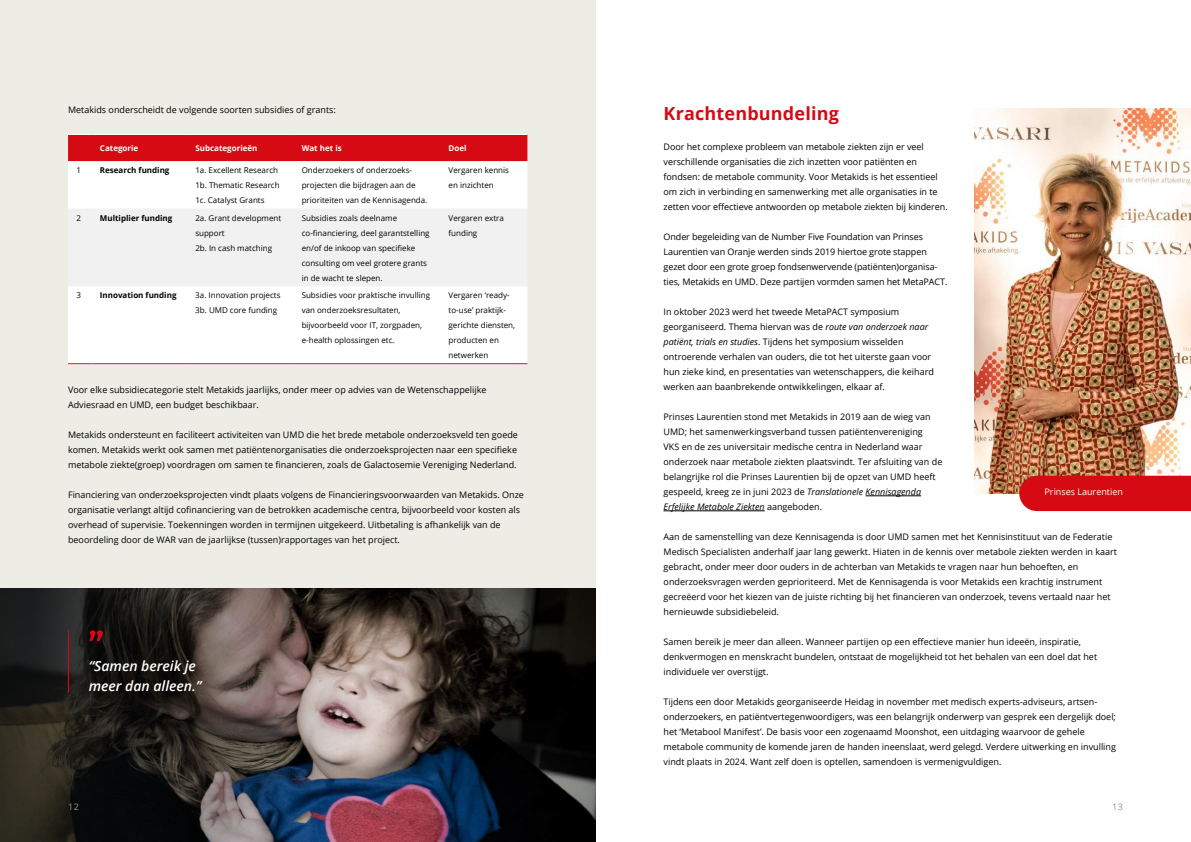
<style>
.page{position:relative;width:1191px;height:842px;background:#fff}
.page>*{position:absolute;margin:0;border:0;box-sizing:border-box;transform-origin:0 0}
.t1{font:700 18px "Open Sans";letter-spacing:.01em;color:#d60a12}
.t2{font:italic 600 14px/20px "Open Sans";color:#fff}
.t3{font:9px/15px "Open Sans";color:#000}
.t4{font:9px "Open Sans";color:#fff}
.t5{font:9px "Open Sans";color:#939598}
.t6{font:8px/15px "Open Sans";color:#000}
.t7{font:700 8px "Open Sans";color:#000}
.t8{font:700 8px "Open Sans";color:#fff}
.s1{font-style:italic}
</style>
<div class="page">
<div style="left:0;top:0;width:595px;height:774px;background:#edede6"></div>
<hr style="left:865px;top:496px;width:56px;height:1px;background:#000">
<hr style="left:663px;top:511px;width:101px;height:1px;background:#000">
<div style="left:68px;top:161px;width:459px;height:202px;background:#fff"></div>
<div style="left:68px;top:209px;width:459px;height:77px;background:#f1f1f2"></div>
<div style="left:68px;top:134px;width:459px;height:27px;background:#d60a12"></div>
<hr style="left:91px;top:134px;width:96px;height:1px;background:#fff">
<hr style="left:187px;top:134px;width:106px;height:1px;background:#fff">
<hr style="left:293px;top:134px;width:147px;height:1px;background:#fff">
<hr style="left:440px;top:134px;width:87px;height:1px;background:#fff">
<svg style="left:68px;top:363px;width:23px;height:1px"></svg>
<hr style="left:91px;top:363px;width:96px;height:1px;background:#dc1c23">
<hr style="left:187px;top:363px;width:106px;height:1px;background:#dc1c23">
<hr style="left:293px;top:363px;width:147px;height:1px;background:#dc1c23">
<hr style="left:440px;top:363px;width:87px;height:1px;background:#dc1c23">
<img style="left:351px;top:588px;width:244px;height:254px">
<img style="left:974px;top:108px;width:217px;height:385px">
<div style="left:1019px;top:476px;width:172px;height:35px;background:#d60a12"></div>
<svg style="left:0;top:588px;width:351px;height:254px;background:#3b3636"></svg>
<hr style="left:68px;top:630px;width:1px;height:63px;background:#d60a12">
<svg style="left:89px;top:630px;width:14px;height:11px"></svg>
<p class="t3" style="left:68px;top:102px;width:269px">Metakids onderscheidt de volgende soorten subsidies of grants:</p>
<p class="t8" style="left:100px;top:142px;width:40px">Categorie</p>
<p class="t8" style="left:195px;top:142px;width:64px">Subcategorieën</p>
<p class="t8" style="left:302px;top:142px;width:42px">Wat het is</p>
<p class="t8" style="left:448px;top:142px;width:20px">Doel</p>
<p class="t6" style="left:77px;top:162px;width:6px">1</p>
<p class="t7" style="left:100px;top:164px;width:71px">Research funding</p>
<p class="t6" style="left:195px;top:162px;width:86px">1a. Excellent Research<br>1b. Thematic Research<br>1c. Catalyst Grants</p>
<p class="t6" style="left:302px;top:162px;width:127px">Onderzoekers of onderzoeks&shy;projecten die bijdragen aan de prioriteiten van de Kennisagenda.</p>
<p class="t6" style="left:448px;top:162px;width:62px">Vergaren kennis en inzichten</p>
<p class="t6" style="left:77px;top:210px;width:6px">2</p>
<p class="t7" style="left:100px;top:212px;width:74px">Multiplier funding</p>
<p class="t6" style="left:195px;top:210px;width:87px">2a. Grant development support<br>2b. In cash matching</p>
<p class="t6" style="left:302px;top:210px;width:129px">Subsidies zoals deelname co-financiering, deel garantstelling en/of de inkoop van specifieke consulting om veel grotere grants in de wacht te slepen.</p>
<p class="t6" style="left:448px;top:210px;width:57px">Vergaren extra funding</p>
<p class="t6" style="left:77px;top:287px;width:6px">3</p>
<p class="t7" style="left:100px;top:289px;width:78px">Innovation funding</p>
<p class="t6" style="left:195px;top:287px;width:87px">3a. Innovation projects<br>3b. UMD core funding</p>
<p class="t6" style="left:302px;top:287px;width:130px">Subsidies voor praktische invulling van onderzoeksresultaten, bijvoorbeeld voor IT, zorgpaden, e-health oplossingen etc.</p>
<p class="t6" style="left:448px;top:287px;width:68px">Vergaren ‘ready&shy;to-use’ praktijk&shy;gerichte diensten, producten en netwerken</p>
<p class="t3" style="left:68px;top:382px;width:420px">Voor elke subsidiecategorie stelt Metakids jaarlijks, onder meer op advies van de Wetenschappelijke<br>Adviesraad en UMD, een budget beschikbaar.</p>
<p class="t3" style="left:68px;top:427px;width:451px;text-align:justify">Metakids ondersteunt en faciliteert activiteiten van UMD die het brede metabole onderzoeksveld ten goede komen. Metakids werkt ook samen met patiëntenorganisaties die onderzoeksprojecten naar een specifieke metabole ziekte(groep) voordragen om samen te financieren, zoals de Galactosemie Vereniging Nederland.</p>
<p class="t3" style="left:68px;top:487px;width:457px">Financiering van onderzoeksprojecten vindt plaats volgens de Financieringsvoorwaarden van Metakids. Onze organisatie verlangt altijd cofinanciering van de betrokken academische centra, bijvoorbeeld voor kosten als overhead of supervisie. Toekenningen worden in termijnen uitgekeerd. Uitbetaling is afhankelijk van de beoordeling door de WAR van de jaarlijkse (tussen)rapportages van het project.</p>
<h2 class="t2" style="left:89px;top:655px;width:114px">“Samen bereik je meer dan alleen.’’</h2>
<h1 class="t1" style="left:663px;top:101px;width:177px">Krachtenbundeling</h1>
<p class="t3" style="left:663px;top:139px;width:286px">Door het complexe probleem van metabole ziekten zijn er veel verschillende organisaties die zich inzetten voor patiënten en fondsen: de metabole community. Voor Metakids is het essentieel om zich in verbinding en samenwerking met alle organisaties in te zetten voor effectieve antwoorden op metabole ziekten bij kinderen.</p>
<p class="t3" style="left:663px;top:229px;width:285px">Onder begeleiding van de Number Five Foundation van Prinses Laurentien van Oranje werden sinds 2019 hiertoe grote stappen gezet door een grote groep fondsenwervende (patiënten)organisa&shy;ties, Metakids en UMD. Deze partijen vormden samen het MetaPACT.</p>
<p class="t3" style="left:663px;top:304px;width:272px">In oktober 2023 werd het tweede MetaPACT symposium georganiseerd. Thema hiervan was de <span class="s1">route van onderzoek naar patiënt, trials en studies</span>. Tijdens het symposium wisselden ontroerende verhalen van ouders, die tot het uiterste gaan voor hun zieke kind, en presentaties van wetenschappers, die keihard werken aan baanbrekende ontwikkelingen, elkaar af.</p>
<p class="t3" style="left:663px;top:409px;width:280px">Prinses Laurentien stond met Metakids in 2019 aan de wieg van UMD; het samenwerkingsverband tussen patiëntenvereniging<br>VKS en de zes universitair medische centra in Nederland waar onderzoek naar metabole ziekten plaatsvindt. Ter afsluiting van de belangrijke rol die Prinses Laurentien bij de opzet van UMD heeft gespeeld, kreeg ze in juni 2023 de <span class="s1">Translationele Kennisagenda Erfelijke Metabole Ziekten</span> aangeboden.</p>
<p class="t3" style="left:663px;top:529px;width:455px">Aan de samenstelling van deze Kennisagenda is door UMD samen met het Kennisinstituut van de Federatie Medisch Specialisten anderhalf jaar lang gewerkt. Hiaten in de kennis over metabole ziekten werden in kaart gebracht, onder meer door ouders in de achterban van Metakids te vragen naar hun behoeften, en onderzoeksvragen werden geprioriteerd. Met de Kennisagenda is voor Metakids een krachtig instrument gecreëerd voor het kiezen van de juiste richting bij het financieren van onderzoek, tevens vertaald naar het hernieuwde subsidiebeleid.</p>
<p class="t3" style="left:663px;top:634px;width:435px">Samen bereik je meer dan alleen. Wanneer partijen op een effectieve manier hun ideeën, inspiratie, denkvermogen en menskracht bundelen, ontstaat de mogelijkheid tot het behalen van een doel dat het individuele ver overstijgt.</p>
<p class="t3" style="left:663px;top:694px;width:454px">Tijdens een door Metakids georganiseerde Heidag in november met medisch experts-adviseurs, artsen&shy;onderzoekers, en patiëntvertegenwoordigers, was een belangrijk onderwerp van gesprek een dergelijk doel; het ‘Metabool Manifest’. De basis voor een zogenaamd Moonshot, een uitdaging waarvoor de gehele metabole community de komende jaren de handen ineenslaat, werd gelegd. Verdere uitwerking en invulling vindt plaats in 2024. Want zelf doen is optellen, samendoen is vermenigvuldigen.</p>
<p class="t4" style="left:1044px;top:486px;width:80px">Prinses Laurentien</p>
<p class="t5" style="left:68px;top:801px;width:12px">12</p>
<p class="t5" style="left:1112px;top:801px;width:12px">13</p>
</div>
